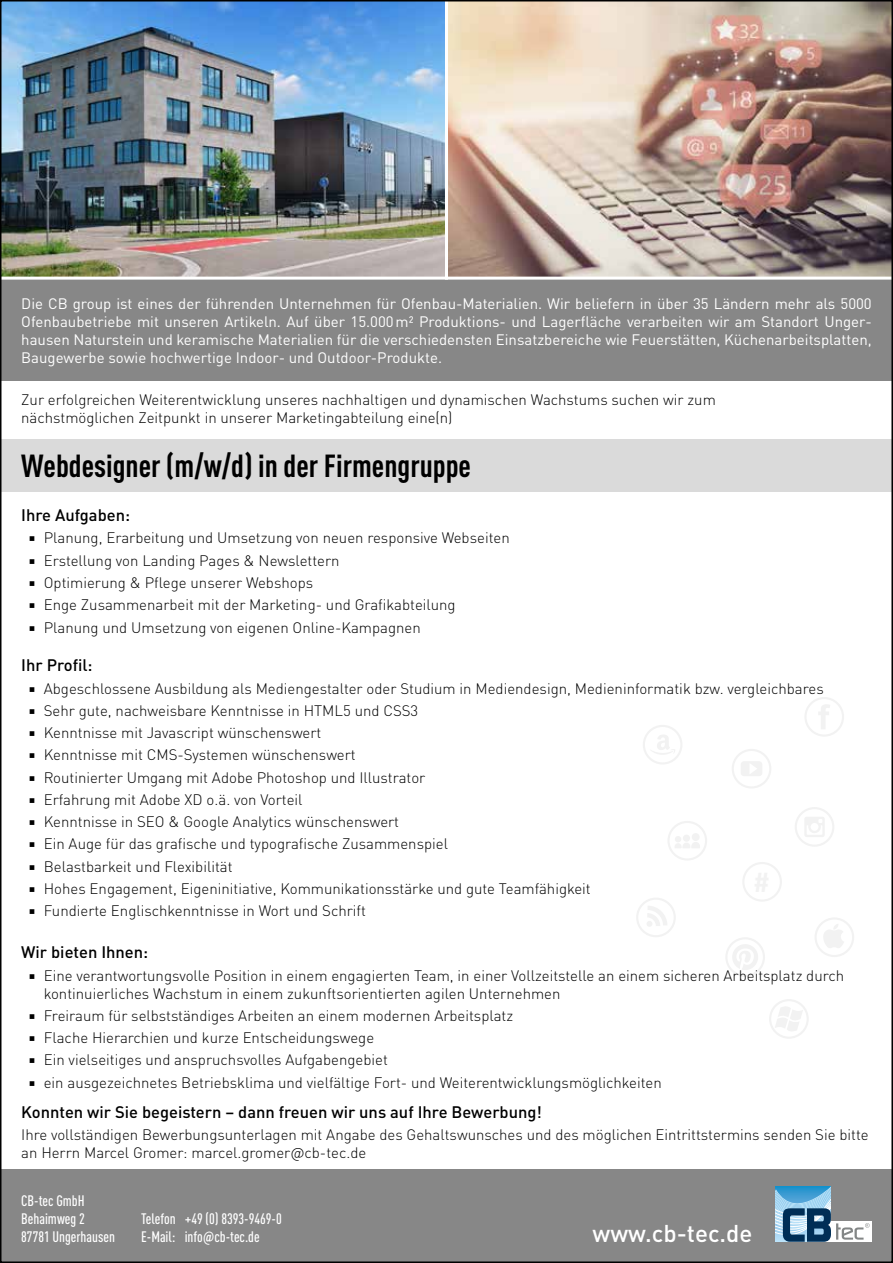
<style>
.page{position:relative;width:893px;height:1263px;background:#fff}
.page>*{position:absolute;margin:0;border:0;box-sizing:border-box;transform-origin:0 0}
.t1{font:700 condensed 31.5px "DINOT";color:#000}
.t2{font:500 24px "DINOT";color:#fff}
.t3{font:500 16.5px "DINOT";color:#000}
.t4{font:300 15px/22.2px "DINOT";color:#000}
.t5{font:15px/18px "DINOT";color:#fff;text-align:justify}
.t6{font:500 condensed 15px/18px "DINOT";color:#fff}
</style>
<div class="page">
<div style="left:0;top:1169px;width:893px;height:94px;background:#878787"></div>
<div style="left:0;top:278px;width:893px;height:103px;background:#878787"></div>
<img style="left:3px;top:3px;width:887px;height:274px">
<hr style="left:445px;top:0;width:3px;height:280px;background:#fff">
<hr style="left:0;top:277px;width:893px;height:3px;background:#fff">
<div style="left:0;top:439px;width:893px;height:52px;background:#dadada"></div>
<div style="left:825px;top:1221px;width:47px;height:21px;background:#fff"></div>
<svg style="left:776px;top:1187px;width:94px;height:55px"></svg>
<div style="left:667px;top:821px;width:40px;height:39px;border:2px solid #f2f2f2;border-radius:50%"></div>
<div style="left:692px;top:833px;width:8px;height:8px;background:#f2f2f2;border-radius:50%"></div>
<div style="left:683px;top:835px;width:7px;height:7px;background:#f2f2f2;border-radius:50%"></div>
<svg style="left:675px;top:836px;width:25px;height:12px"></svg>
<div style="left:804px;top:697px;width:40px;height:40px;border:2px solid #f2f2f2;border-radius:50%"></div>
<svg style="left:818px;top:705px;width:12px;height:24px"></svg>
<div style="left:732px;top:749px;width:39px;height:39px;border:2px solid #f2f2f2;border-radius:50%"></div>
<div style="left:741px;top:761px;width:21px;height:15px;background:#f2f2f2;border-radius:3px"></div>
<svg style="left:750px;top:764px;width:7px;height:9px"></svg>
<div style="left:643px;top:725px;width:39px;height:39px;border:2px solid #f2f2f2;border-radius:50%"></div>
<svg style="left:652px;top:735px;width:23px;height:20px"></svg>
<div style="left:769px;top:999px;width:40px;height:40px;border:2px solid #f2f2f2;border-radius:50%"></div>
<svg style="left:775px;top:1004px;width:28px;height:29px"></svg>
<div style="left:636px;top:897px;width:40px;height:40px;border:2px solid #f2f2f2;border-radius:50%"></div>
<svg style="left:647px;top:906px;width:20px;height:20px"></svg>
<div style="left:725px;top:937px;width:40px;height:40px;border:2px solid #f2f2f2;border-radius:50%"></div>
<svg style="left:732px;top:944px;width:26px;height:26px"></svg>
<div style="left:795px;top:807px;width:39px;height:40px;border:2px solid #f2f2f2;border-radius:50%"></div>
<svg style="left:805px;top:817px;width:19px;height:20px"></svg>
<div style="left:742px;top:862px;width:40px;height:40px;border:2px solid #f2f2f2;border-radius:50%"></div>
<div style="left:814px;top:917px;width:40px;height:40px;border:2px solid #f2f2f2;border-radius:50%"></div>
<svg style="left:823px;top:924px;width:21px;height:24px"></svg>
<p class="t5" style="left:21px;top:294px;width:852px">Die CB group ist eines der führenden Unternehmen für Ofenbau-Materialien. Wir beliefern in über 35 Ländern mehr als 5000<br>Ofenbaubetriebe mit unseren Artikeln. Auf über 15.000m² Produktions- und Lagerfläche verarbeiten wir am Standort Unger&shy;hausen Naturstein und keramische Materialien für die verschiedensten Einsatzbereiche wie Feuerstätten, Küchenarbeitsplatten, Baugewerbe sowie hochwertige Indoor- und Outdoor-Produkte.</p>
<p class="t4" style="left:21px;top:390px;width:696px;line-height:18px">Zur erfolgreichen Weiterentwicklung unseres nachhaltigen und dynamischen Wachstums suchen wir zum nächstmöglichen Zeitpunkt in unserer Marketingabteilung eine(n)</p>
<h1 class="t1" style="left:21px;top:447px;width:451px">Webdesigner (m/w/d) in der Firmengruppe</h1>
<p class="t3" style="left:21px;top:505px;width:110px">Ihre Aufgaben:</p>
<p class="t4" style="left:44px;top:527px;width:467px">Planung, Erarbeitung und Umsetzung von neuen responsive Webseiten Erstellung von Landing Pages &amp; Newslettern<br>Optimierung &amp; Pflege unserer Webshops<br>Enge Zusammenarbeit mit der Marketing- und Grafikabteilung Planung und Umsetzung von eigenen Online-Kampagnen</p>
<p class="t3" style="left:21px;top:655px;width:73px">Ihr Profil:</p>
<p class="t4" style="left:44px;top:677px;width:781px">Abgeschlossene Ausbildung als Mediengestalter oder Studium in Mediendesign, Medieninformatik bzw. vergleichbares Sehr gute, nachweisbare Kenntnisse in HTML5 und CSS3<br>Kenntnisse mit Javascript wünschenswert<br>Kenntnisse mit CMS-Systemen wünschenswert<br>Routinierter Umgang mit Adobe Photoshop und Illustrator<br>Erfahrung mit Adobe XD o.ä. von Vorteil<br>Kenntnisse in SEO &amp; Google Analytics wünschenswert<br>Ein Auge für das grafische und typografische Zusammenspiel<br>Belastbarkeit und Flexibilität<br>Hohes Engagement, Eigeninitiative, Kommunikationsstärke und gute Teamfähigkeit<br>Fundierte Englischkenntnisse in Wort und Schrift</p>
<p class="t3" style="left:21px;top:942px;width:128px">Wir bieten Ihnen:</p>
<p class="t4" style="left:44px;top:966px;width:802px;line-height:18px">Eine verantwortungsvolle Position in einem engagierten Team, in einer Vollzeitstelle an einem sicheren Arbeitsplatz durch kontinuierliches Wachstum in einem zukunftsorientierten agilen Unternehmen</p>
<p class="t4" style="left:44px;top:1004px;width:619px">Freiraum für selbstständiges Arbeiten an einem modernen Arbeitsplatz<br>Flache Hierarchien und kurze Entscheidungswege<br>Ein vielseitiges und anspruchsvolles Aufgabengebiet<br>ein ausgezeichnetes Betriebsklima und vielfältige Fort- und Weiterentwicklungsmöglichkeiten</p>
<p class="t3" style="left:21px;top:1101px;width:522px">Konnten wir Sie begeistern – dann freuen wir uns auf Ihre Bewerbung!</p>
<p class="t4" style="left:21px;top:1125px;width:849px;line-height:18px">Ihre vollständigen Bewerbungsunterlagen mit Angabe des Gehaltswunsches und des möglichen Eintrittstermins senden Sie bitte an Herrn Marcel Gromer: marcel.gromer@cb-tec.de</p>
<p class="t6" style="left:21px;top:1191px;width:95px">CB-tec GmbH<br>Behaimweg 2<br>87781 Ungerhausen</p>
<p class="t6" style="left:141px;top:1209px;width:142px">Telefon +49 (0) 8393-9469-0<br>E-Mail: info@cb-tec.de</p>
<h2 class="t2" style="left:593px;top:1218px;width:161px">www.cb-tec.de</h2>
</div>
